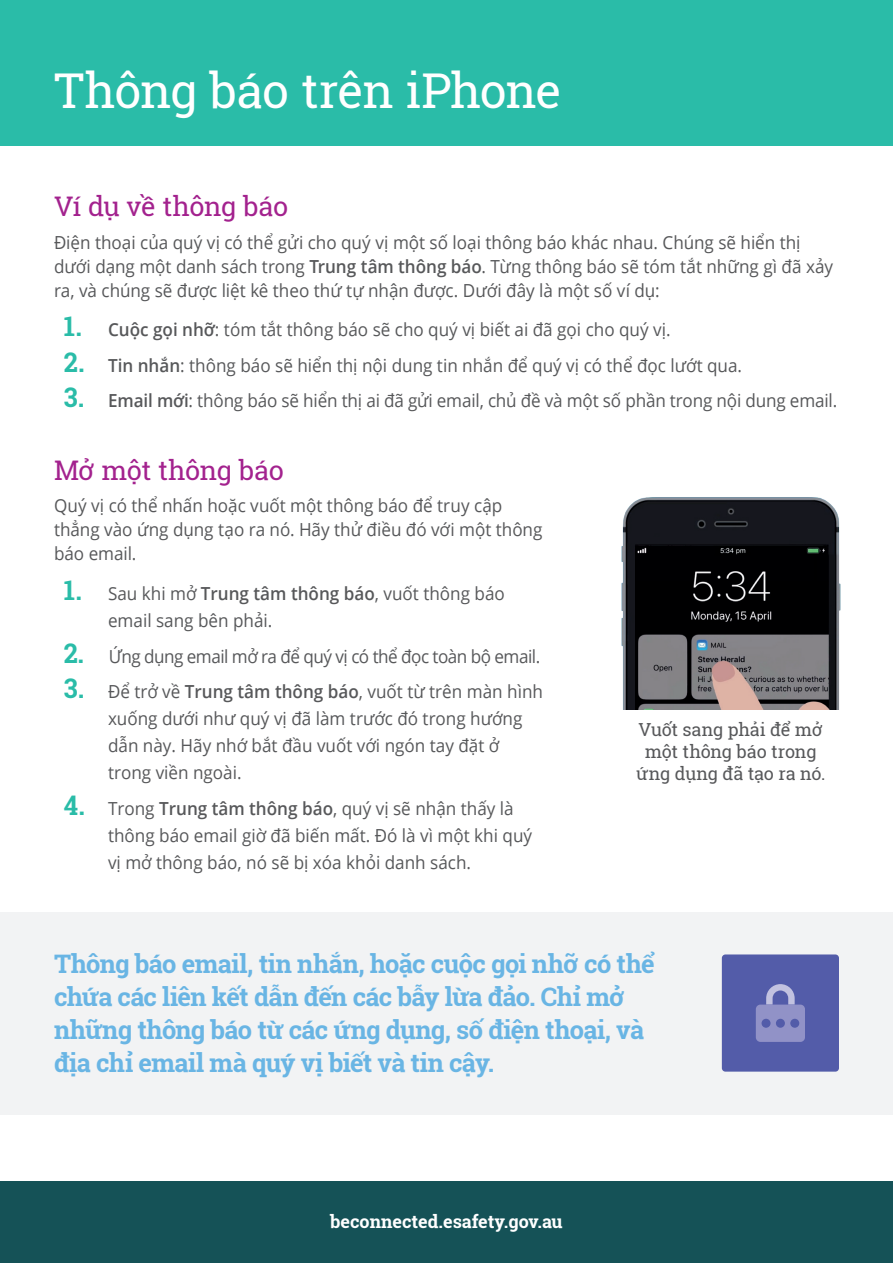
<style>
.page{position:relative;width:893px;height:1263px;background:#fff}
.page>*{position:absolute;margin:0;border:0;box-sizing:border-box;transform-origin:0 0}
.t1{font:48px "Roboto Slab";letter-spacing:-.02em;color:#fff}
.t2{font:27px "Roboto Slab";letter-spacing:-.015em;color:#a3228e}
.t3{font:700 25.5px/33px "Roboto Slab";letter-spacing:-.025em;color:#69b5e4}
.t4{font:18px/27px "Open Sans";color:#57585a;scale:.95 1}
.t5{font:18px/21.6px "Roboto Slab";letter-spacing:-.01em;color:#57585a;text-align:center}
.t6{font:18px "Open Sans";letter-spacing:-.03em;color:#57585a;scale:.95 1}
.t7{font:700 18px "Roboto Slab";color:#fff}
.s1{font-weight:600}
.s2{font-family:"Roboto Slab";font-weight:700;font-size:27px;color:#2abca8}
</style>
<div class="page">
<div style="left:0;top:1181px;width:893px;height:82px;background:#155257"></div>
<div style="left:0;top:0;width:893px;height:145px;background:#2abca8"></div>
<div style="left:0;top:912px;width:893px;height:202px;background:#f2f3f4"></div>
<div style="left:722px;top:954px;width:117px;height:117px;background:#535ca9;border-radius:4px"></div>
<svg style="left:766px;top:984px;width:29px;height:20px"></svg>
<div style="left:756px;top:1004px;width:49px;height:38px;background:#9192c7;border-radius:5px"></div>
<div style="left:776px;top:1019px;width:9px;height:9px;background:#535ca9;border-radius:50%"></div>
<div style="left:790px;top:1019px;width:9px;height:9px;background:#535ca9;border-radius:50%"></div>
<div style="left:761px;top:1019px;width:9px;height:9px;background:#535ca9;border-radius:50%"></div>
<img style="left:621px;top:497px;width:220px;height:212px">
<img style="left:635px;top:546px;width:192px;height:6px">
<img style="left:635px;top:552px;width:204px;height:157px">
<h1 class="t1" style="left:54px;top:58px;width:509px">Thông báo trên iPhone</h1>
<h2 class="t2" style="left:54px;top:188px;width:236px">Ví dụ về thông báo</h2>
<p class="t4" style="left:54px;top:230px;width:822px;line-height:24px">Điện thoại của quý vị có thể gửi cho quý vị một số loại thông báo khác nhau. Chúng sẽ hiển thị dưới dạng một danh sách trong <span class="s1">Trung tâm thông báo</span>. Từng thông báo sẽ tóm tắt những gì đã xảy ra, và chúng sẽ được liệt kê theo thứ tự nhận được. Dưới đây là một số ví dụ:</p>
<p class="t4" style="left:64px;top:316px;width:640px"><span class="s2">1.</span> <span class="s1">Cuộc gọi nhỡ</span>: tóm tắt thông báo sẽ cho quý vị biết ai đã gọi cho quý vị.</p>
<p class="t4" style="left:64px;top:351px;width:715px"><span class="s2">2.</span> <span class="s1">Tin nhắn</span>: thông báo sẽ hiển thị nội dung tin nhắn để quý vị có thể đọc lướt qua.</p>
<p class="t4" style="left:64px;top:387px;width:815px"><span class="s2">3.</span> <span class="s1">Email mới</span>: thông báo sẽ hiển thị ai đã gửi email, chủ đề và một số phần trong nội dung email.</p>
<h2 class="t2" style="left:54px;top:452px;width:231px">Mở một thông báo</h2>
<p class="t4" style="left:54px;top:493px;width:516px;line-height:24px">Quý vị có thể nhấn hoặc vuốt một thông báo để truy cập thẳng vào ứng dụng tạo ra nó. Hãy thử điều đó với một thông báo email.</p>
<p class="t4" style="left:108px;top:580px;width:419px;text-indent:-44px"><span class="s2">1.</span> Sau khi mở <span class="s1">Trung tâm thông báo</span>, vuốt thông báo email sang bên phải.</p>
<p class="t6" style="left:64px;top:644px;width:503px"><span class="s2">2.</span> Ứng dụng email mở ra để quý vị có thể đọc toàn bộ email.</p>
<p class="t4" style="left:108px;top:678px;width:459px;text-indent:-44px"><span class="s2">3.</span> Để trở về <span class="s1">Trung tâm thông báo</span>, vuốt từ trên màn hình xuống dưới như quý vị đã làm trước đó trong hướng dẫn này. Hãy nhớ bắt đầu vuốt với ngón tay đặt ở trong viền ngoài.</p>
<p class="t4" style="left:108px;top:794px;width:448px;text-indent:-44px"><span class="s2">4.</span> Trong <span class="s1">Trung tâm thông báo</span>, quý vị sẽ nhận thấy là thông báo email giờ đã biến mất. Đó là vì một khi quý vị mở thông báo, nó sẽ bị xóa khỏi danh sách.</p>
<p class="t5" style="left:636px;top:719px;width:191px">Vuốt sang phải để mở một thông báo trong ứng dụng đã tạo ra nó.</p>
<h3 class="t3" style="left:54px;top:946px;width:602px">Thông báo email, tin nhắn, hoặc cuộc gọi nhỡ có thể chứa các liên kết dẫn đến các bẫy lừa đảo. Chỉ mở những thông báo từ các ứng dụng, số điện thoại, và địa chỉ email mà quý vị biết và tin cậy.</h3>
<p class="t7" style="left:330px;top:1209px;width:234px">beconnected.esafety.gov.au</p>
</div>
